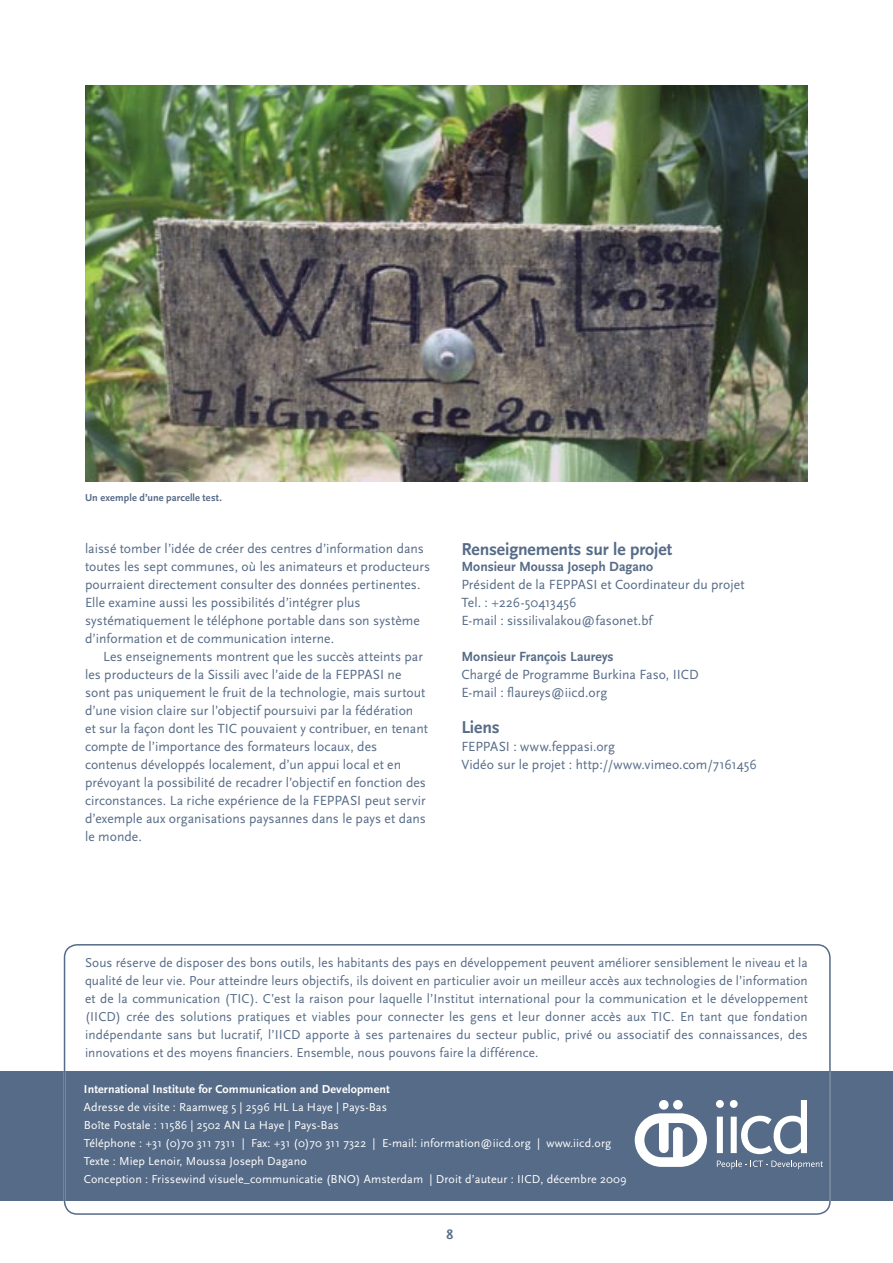
<style>
.page{position:relative;width:893px;height:1263px;background:#fff}
.page>*{position:absolute;margin:0;border:0;box-sizing:border-box;transform-origin:0 0}
.t1{font:700 18px "Scala Sans";letter-spacing:-.005em;color:#566b87}
.t2{font:13.95px/18px "Scala Sans";color:#566b87}
.t3{font:700 13.95px "Scala Sans";color:#566b87}
.t4{font:13.8px/18px "Scala Sans";letter-spacing:.005em;color:#566b87}
.t5{font:13.5px/18px "Scala Sans";letter-spacing:.005em;color:#566b87;text-align:justify}
.t6{font:12px/18px "Scala Sans";letter-spacing:.01em;color:#fff}
.t7{font:700 12px "Scala Sans";letter-spacing:.01em;color:#fff}
.t8{font:700 10.5px "Scala Sans";letter-spacing:.01em;color:#566b87}
</style>
<div class="page">
<img style="left:85px;top:85px;width:723px;height:396px">
<div style="left:0;top:1071px;width:893px;height:130px;background:#566b87"></div>
<svg style="left:63px;top:944px;width:768px;height:270px"></svg>
<p class="t8" style="left:85px;top:491px;width:138px">Un exemple d’une parcelle test.</p>
<p class="t4" style="left:85px;top:540px;width:347px">laissé tomber l’idée de créer des centres d’information dans toutes les sept communes, où les animateurs et producteurs pourraient directement consulter des données pertinentes.<br>Elle examine aussi les possibilités d’intégrer plus systématiquement le téléphone portable dans son système d’information et de communication interne.</p>
<p class="t4" style="left:85px;top:648px;width:344px;text-indent:18px">Les enseignements montrent que les succès atteints par les producteurs de la Sissili avec l’aide de la FEPPASI ne sont pas uniquement le fruit de la technologie, mais surtout d’une vision claire sur l’objectif poursuivi par la fédération<br>et sur la façon dont les TIC pouvaient y contribuer, en tenant compte de l’importance des formateurs locaux, des contenus développés localement, d’un appui local et en prévoyant la possibilité de recadrer l’objectif en fonction des circonstances. La riche expérience de la FEPPASI peut servir d’exemple aux organisations paysannes dans le pays et dans le monde.</p>
<h1 class="t1" style="left:461px;top:539px;width:212px">Renseignements sur le projet</h1>
<p class="t3" style="left:461px;top:559px;width:193px">Monsieur Moussa Joseph Dagano</p>
<p class="t2" style="left:461px;top:576px;width:285px">Président de la FEPPASI et Coordinateur du projet<br>Tel. : +226-50413456<br>E-mail : sissilivalakou@fasonet.bf</p>
<p class="t3" style="left:461px;top:649px;width:154px">Monsieur François Laureys</p>
<p class="t2" style="left:461px;top:666px;width:239px">Chargé de Programme Burkina Faso, IICD<br>E-mail : flaureys@iicd.org</p>
<h1 class="t1" style="left:461px;top:718px;width:40px">Liens</h1>
<p class="t2" style="left:461px;top:738px;width:297px">FEPPASI : www.feppasi.org<br>Vidéo sur le projet : http://www.vimeo.com/7161456</p>
<p class="t5" style="left:85px;top:954px;width:724px">Sous réserve de disposer des bons outils, les habitants des pays en développement peuvent améliorer sensiblement le niveau et la qualité de leur vie. Pour atteindre leurs objectifs, ils doivent en particulier avoir un meilleur accès aux technologies de l’information et de la communication (TIC). C’est la raison pour laquelle l’Institut international pour la communication et le développement (IICD) crée des solutions pratiques et viables pour connecter les gens et leur donner accès aux TIC. En tant que fondation indépendante sans but lucratif, l’IICD apporte à ses partenaires du secteur public, privé ou associatif des connaissances, des innovations et des moyens financiers. Ensemble, nous pouvons faire la différence.</p>
<p class="t7" style="left:84px;top:1083px;width:307px">International Institute for Communication and Development</p>
<p class="t6" style="left:84px;top:1098px;width:544px">Adresse de visite : Raamweg 5 | 2596 HL La Haye | Pays-Bas<br>Boîte Postale : 11586 | 2502 AN La Haye | Pays-Bas<br>Téléphone : +31 (0)70 311 7311 | Fax: +31 (0)70 311 7322 | E-mail: information@iicd.org | www.iicd.org Texte : Miep Lenoir, Moussa Joseph Dagano<br>Conception : Frissewind visuele_communicatie (BNO) Amsterdam | Droit d’auteur : IICD, décembre 2009</p>
<p class="t3" style="left:446px;top:1227px;width:8px">8</p>
</div>
